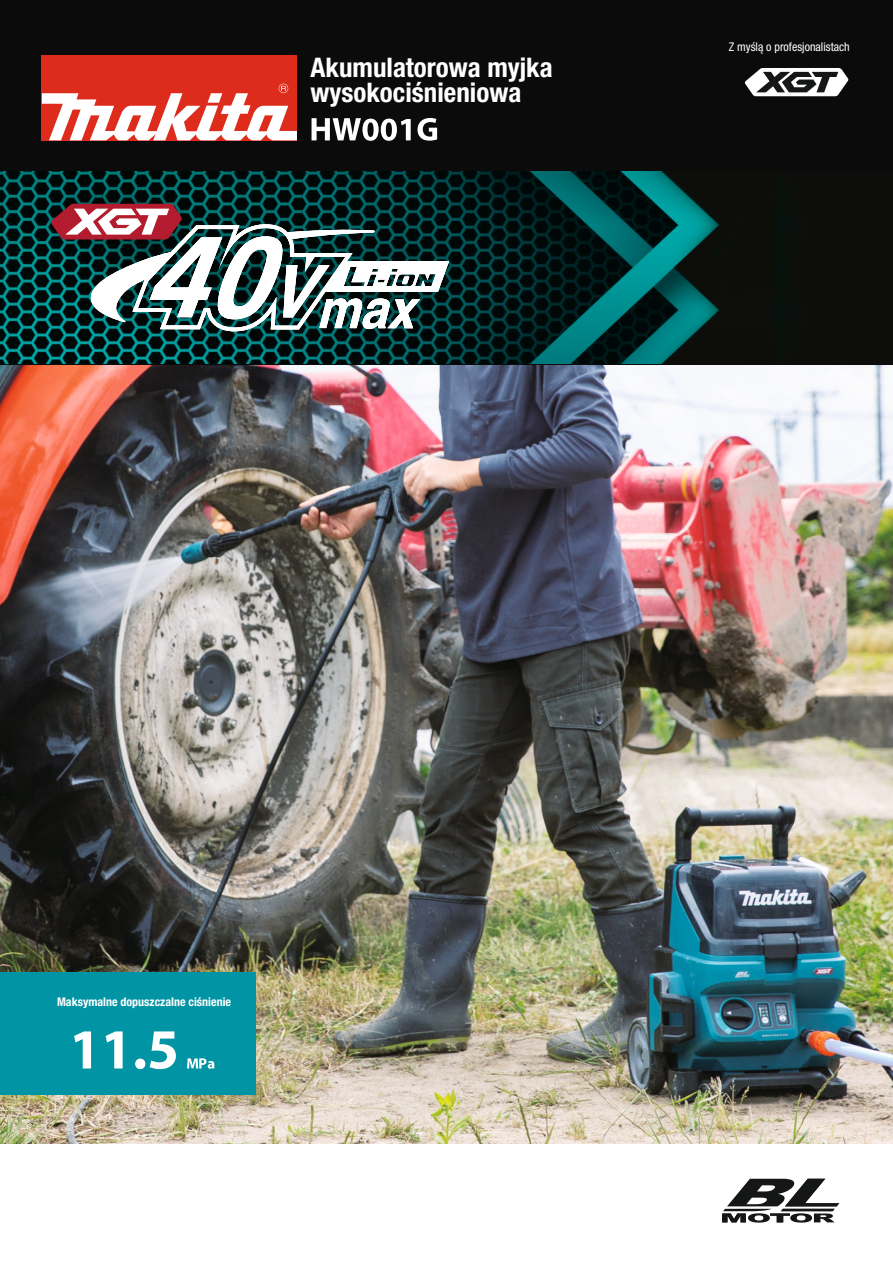
<style>
.page{position:relative;width:893px;height:1263px;background:#fff}
.page>*{position:absolute;margin:0;border:0;box-sizing:border-box;transform-origin:0 0}
.t1{font:700 condensed 27px/24.2px "Helvetica Neue LT Pro";color:#fff}
.t2{font:700 condensed 12px "Helvetica Neue LT Pro";color:#fff}
.t3{font:condensed 12px "Helvetica Neue LT Pro";color:#fff}
</style>
<div class="page">
<div style="left:0;top:0;width:893px;height:367px;background:#0b0b0b"></div>
<svg style="left:745px;top:68px;width:103px;height:28px"></svg>
<img style="left:513px;top:172px;width:207px;height:191px">
<img style="left:0;top:140px;width:513px;height:224px">
<svg style="left:51px;top:204px;width:398px;height:127px"></svg>
<div style="left:42px;top:55px;width:255px;height:85px;background:#dd2b1c"></div>
<svg style="left:42px;top:84px;width:255px;height:56px"></svg>
<img style="left:0;top:365px;width:893px;height:778px">
<svg style="left:312px;top:118px;width:125px;height:23px"></svg>
<div style="left:0;top:972px;width:255px;height:122px;background:#0094a4"></div>
<svg style="left:74px;top:1031px;width:102px;height:38px"></svg>
<svg style="left:187px;top:1058px;width:27px;height:11px"></svg>
<svg style="left:722px;top:1179px;width:117px;height:43px"></svg>
<p class="t1" style="left:311px;top:60px;width:244px">Akumulatorowa myjka wysokociśnieniowa</p>
<p class="t3" style="left:729px;top:43px;width:123px">Z myślą o profesjonalistach</p>
<p class="t2" style="left:57px;top:997px;width:176px">Maksymalne dopuszczalne ciśnienie</p>
</div>
